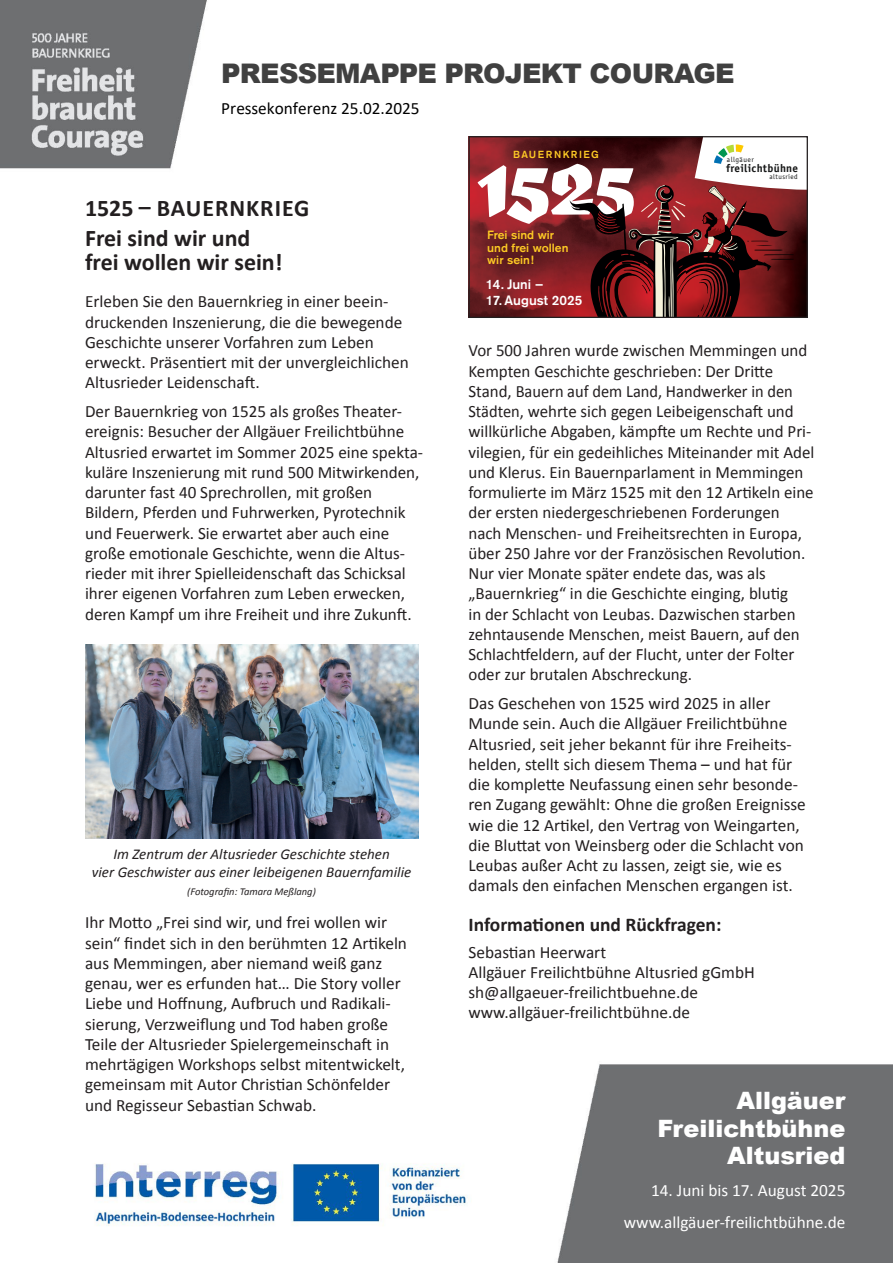
<style>
.page{position:relative;width:893px;height:1263px;background:#fff}
.page>*{position:absolute;margin:0;border:0;box-sizing:border-box;transform-origin:0 0}
.t1{font:900 27px "Arial";letter-spacing:-.03em;color:#404040}
.t2{font:700 24px/30.5px "Calibri";color:#231f20}
.t3{font:900 24px/27.8px "Arial";color:#fff;text-align:right}
.t4{font:700 19.5px "Calibri";color:#231f20}
.t5{font:18.3px "Calibri";color:#000;scale:.94 1}
.t6{font:17.25px/20.2px "Calibri";color:#231f20}
.t7{font:17.25px/32px "Calibri";color:#fff;text-align:right}
.t8{font:17.25px "Calibri";color:#000}
.t9{font:italic 15px/18px "Calibri";color:#231f20;text-align:center}
.t10{font:500 13.5px "Akzidenz Grotesk Pro";color:#fff}
.t11{font:500 11.85px/12.6px "Akzidenz Grotesk Pro";color:#feca25}
.t12{font:700 11.25px "Officina Sans";letter-spacing:.025em;color:#151616}
.t13{font:italic 10.5px "Calibri";color:#231f20}
.t14{font:500 10.2px "Akzidenz Grotesk Pro";letter-spacing:.15em;color:#feca25}
.t15{font:7.35px "Officina Sans";letter-spacing:.06em;color:#151616}
.t16{font:7.05px "Officina Sans";letter-spacing:.06em;color:#151616}
</style>
<div class="page">
<img style="left:0;top:0;width:893px;height:1263px">
<img style="left:85px;top:644px;width:333px;height:195px">
<img style="left:204px;top:38px;width:652px;height:145px">
<div style="left:210px;top:54px;width:605px;height:81px;background:#fff"></div>
<img style="left:470px;top:138px;width:8px;height:178px">
<svg style="left:478px;top:138px;width:330px;height:296px"></svg>
<div style="left:580px;top:317px;width:162px;height:116px;background:#fff"></div>
<div style="left:468px;top:136px;width:340px;height:182px;border:1px solid #231f20"></div>
<h1 class="t1" style="left:221px;top:53px;width:515px">PRESSEMAPPE PROJEKT COURAGE</h1>
<p class="t8" style="left:221px;top:96px;width:200px">Pressekonferenz 25.02.2025</p>
<p class="t14" style="left:513px;top:148px;width:87px">BAUERNKRIEG</p>
<p class="t5" style="left:234px;top:73px;width:213px">Pressekonferenz 25.02.2025</p>
<p class="t15" style="left:727px;top:155px;width:28px">allgäuer</p>
<p class="t12" style="left:726px;top:161px;width:74px">freilichtbühne</p>
<p class="t16" style="left:769px;top:173px;width:30px">altusried</p>
<h2 class="t2" style="left:85px;top:192px;width:226px">1525 – BAUERNKRIEG<br>Frei sind wir und</h2>
<h2 class="t2" style="left:85px;top:246px;width:199px">frei wollen wir sein!</h2>
<p class="t6" style="left:85px;top:291px;width:325px">Erleben Sie den Bauernkrieg in einer beein&shy;druckenden Inszenierung, die die bewegende Geschichte unserer Vorfahren zum Leben erweckt. Präsentiert mit der unvergleichlichen Altusrieder Leidenschaft.</p>
<p class="t6" style="left:85px;top:400px;width:340px">Der Bauernkrieg von 1525 als großes Theater&shy;ereignis: Besucher der Allgäuer Freilichtbühne Altusried erwartet im Sommer 2025 eine spekta&shy;kuläre Inszenierung mit rund 500 Mitwirkenden, darunter fast 40 Sprechrollen, mit großen Bildern, Pferden und Fuhrwerken, Pyrotechnik und Feuerwerk. Sie erwartet aber auch eine große emotionale Geschichte, wenn die Altus&shy;rieder mit ihrer Spielleidenschaft das Schicksal ihrer eigenen Vorfahren zum Leben erwecken, deren Kampf um ihre Freiheit und ihre Zukunft.</p>
<p class="t9" style="left:92px;top:844px;width:321px">Im Zentrum der Altusrieder Geschichte stehen<br>vier Geschwister aus einer leibeigenen Bauernfamilie</p>
<p class="t13" style="left:187px;top:884px;width:130px">(Fotografin: Tamara Meßlang)</p>
<p class="t6" style="left:85px;top:912px;width:323px">Ihr Motto „Frei sind wir, und frei wollen wir sein“ findet sich in den berühmten 12 Artikeln aus Memmingen, aber niemand weiß ganz genau, wer es erfunden hat… Die Story voller Liebe und Hoffnung, Aufbruch und Radikali&shy;sierung, Verzweiflung und Tod haben große Teile der Altusrieder Spielergemeinschaft in mehrtägigen Workshops selbst mitentwickelt, gemeinsam mit Autor Christian Schönfelder und Regisseur Sebastian Schwab.</p>
<p class="t11" style="left:487px;top:229px;width:83px">Frei sind wir und frei wollen wir sein!</p>
<p class="t10" style="left:486px;top:276px;width:59px">14. Juni –</p>
<p class="t10" style="left:486px;top:291px;width:98px">17. August 2025</p>
<p class="t6" style="left:468px;top:340px;width:347px">Vor 500 Jahren wurde zwischen Memmingen und Kempten Geschichte geschrieben: Der Dritte Stand, Bauern auf dem Land, Handwerker in den Städten, wehrte sich gegen Leibeigenschaft und willkürliche Abgaben, kämpfte um Rechte und Pri&shy;vilegien, für ein gedeihliches Miteinander mit Adel und Klerus. Ein Bauernparlament in Memmingen formulierte im März 1525 mit den 12 Artikeln eine der ersten niedergeschriebenen Forderungen nach Menschen- und Freiheitsrechten in Europa, über 250 Jahre vor der Französischen Revolution.<br>Nur vier Monate später endete das, was als „Bauernkrieg“ in die Geschichte einging, blutig<br>in der Schlacht von Leubas. Dazwischen starben zehntausende Menschen, meist Bauern, auf den Schlachteldern, auf der Flucht, unter der Folter oder zur brutalen Abschreckung.</p>
<p class="t6" style="left:468px;top:692px;width:339px">Das Geschehen von 1525 wird 2025 in aller Munde sein. Auch die Allgäuer Freilichtbühne Altusried, seit jeher bekannt für ihre Freiheits&shy;helden, stellt sich diesem Thema – und hat für die komplette Neufassung einen sehr besonde&shy;ren Zugang gewählt: Ohne die großen Ereignisse wie die 12 Artikel, den Vertrag von Weingarten, die Bluttat von Weinsberg oder die Schlacht von Leubas außer Acht zu lassen, zeigt sie, wie es damals den einfachen Menschen ergangen ist.</p>
<p class="t4" style="left:468px;top:911px;width:254px">Informationen und Rückfragen:</p>
<p class="t6" style="left:468px;top:941px;width:288px">Sebastian Heerwart<br>Allgäuer Freilichtbühne Altusried gGmbH sh@allgaeuer-freilichtbuehne.de www.allgäuer-freilichtbühne.de</p>
<h2 class="t3" style="left:657px;top:1086px;width:190px">Allgäuer<br>Freilichtbühne<br>Altusried</h2>
<p class="t7" style="left:624px;top:1174px;width:223px">14. Juni bis 17. August 2025 www.allgäuer-freilichtbühne.de</p>
</div>
